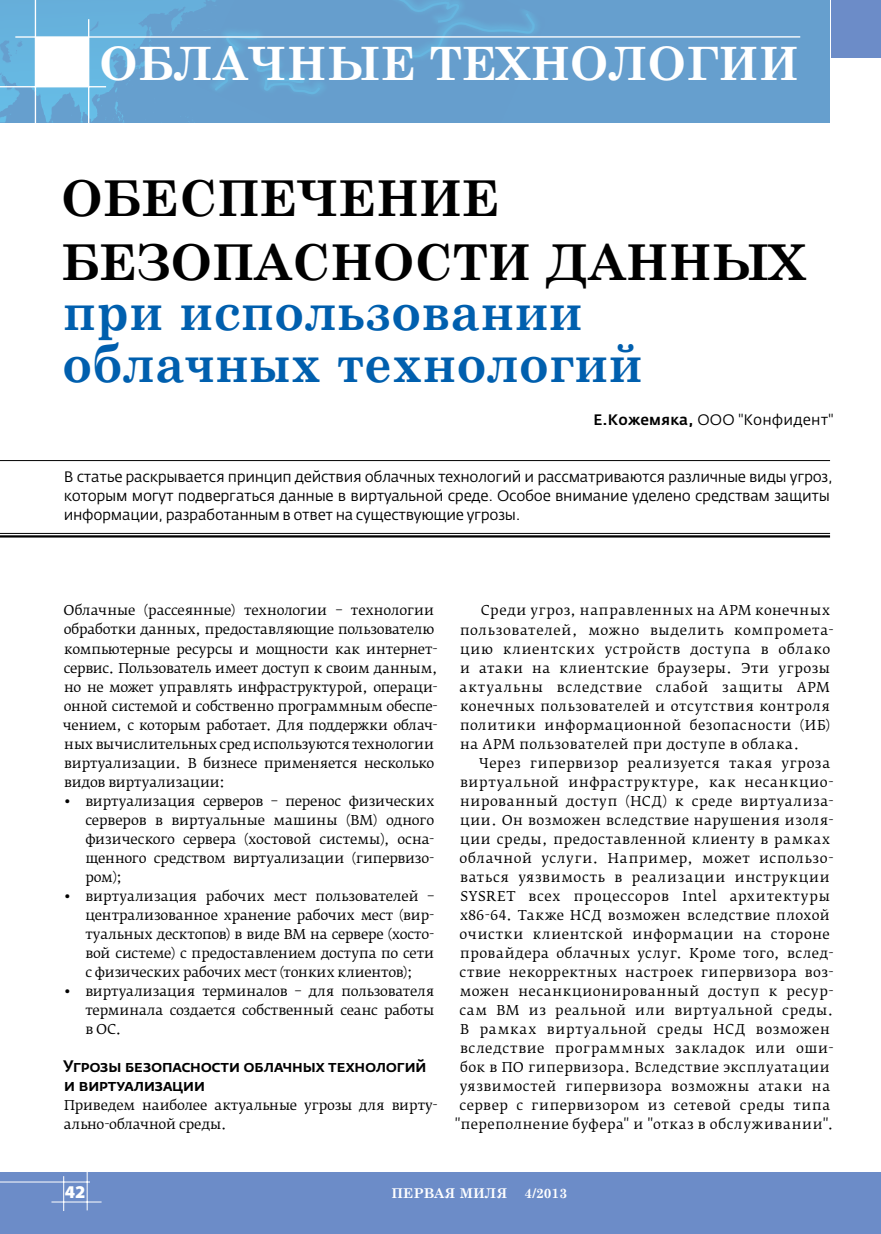
<style>
.page{position:relative;width:881px;height:1234px;background:#fff}
.page>*{position:absolute;margin:0;border:0;box-sizing:border-box;transform-origin:0 0}
.t1{font:700 54px/52.5px "Century Schoolbook";letter-spacing:.01em;color:#005fae;scale:.9 1}
.t2{font:700 49.5px/64.5px "Century Schoolbook";letter-spacing:-.005em;color:#000}
.t3{font:700 45.9px "Century Schoolbook";color:#fff}
.t4{font:900 18px "Myriad Pro";color:#fff}
.t5{font:500 16.5px/19px "Fedra Sans Pro";letter-spacing:-.035em;color:#000}
.t6{font:15px/19px "Fedra Sans Pro";letter-spacing:-.02em;color:#000}
.t7{font:15px "Fedra Sans Pro";letter-spacing:.01em;color:#000}
.t8{font:13.5px/19px "Fedra Serif B Pro";letter-spacing:.025em;color:#000;text-align:justify}
.t9{font:13.5px/19px "Fedra Serif B Pro";letter-spacing:-.01em;color:#000}
.t10{font:13.5px/19px "Fedra Serif B Pro";letter-spacing:-.015em;color:#000}
.t11{font:700 13.5px "Century Schoolbook";color:#fff}
.s1{font-weight:500}
</style>
<div class="page">
<div style="left:0;top:0;width:880px;height:57px;background:#6c8cc8"></div>
<div style="left:0;top:1172px;width:880px;height:61px;background:#6c8cc8"></div>
<hr style="left:51px;top:1201px;width:50px;height:1px;background:#fff">
<hr style="left:87px;top:1171px;width:1px;height:39px;background:#fff">
<hr style="left:63px;top:1175px;width:1px;height:35px;background:#fff">
<hr style="left:0;top:1181px;width:90px;height:1px;background:#fff">
<div style="left:309px;top:0;width:520px;height:122px;background:#669fce"></div>
<svg style="left:0;top:14px;width:196px;height:108px;background:#67a9d6"></svg>
<div style="left:0;top:0;width:196px;height:14px;background:#66afdb"></div>
<div style="left:196px;top:0;width:16px;height:122px;background:#669fce"></div>
<svg style="left:212px;top:0;width:323px;height:122px"></svg>
<hr style="left:35px;top:0;width:1px;height:122px;background:#fff">
<hr style="left:0;top:86px;width:106px;height:1px;background:#fff">
<hr style="left:88px;top:19px;width:1px;height:103px;background:#fff">
<div style="left:36px;top:37px;width:53px;height:50px;background:#fff"></div>
<hr style="left:15px;top:36px;width:785px;height:2px;background:#fff">
<hr style="left:0;top:460px;width:829px;height:1px;background:#000">
<hr style="left:0;top:533px;width:829px;height:1px;background:#000">
<hr style="left:0;top:535px;width:829px;height:2px;background:#000">
<h3 class="t3" style="left:99px;top:28px;width:700px">ОБЛАЧНЫЕ ТЕХНОЛОГИИ</h3>
<h2 class="t2" style="left:61px;top:163px;width:397px">Обе спечение безопа</h2>
<h2 class="t2" style="left:292px;top:228px;width:515px">сности данных</h2>
<h1 class="t1" style="left:62px;top:281px;width:645px">при использовании облачных технологий</h1>
<p class="t7" style="left:593px;top:410px;width:241px"><span class="s1">Е.Кожемяка,</span> ООО "Конфидент"</p>
<p class="t6" style="left:64px;top:467px;width:770px">В статье раскрывается принцип действия облачных технологий и рассматриваются различные виды угроз, которым могут подвергаться данные в виртуальной среде. Особое внимание уделено средствам защиты информации, разработанным в ответ на существующие угрозы.</p>
<p class="t9" style="left:63px;top:601px;width:376px">Облачные (рассеянные) технологии – технологии обработки данных, предоставляющие пользователю компьютерные ресурсы и мощности как интернет&shy;сервис. Пользователь имеет доступ к своим данным, но не может управлять инфраструктурой, операци&shy;онной системой и собственно программным обеспе&shy;чением, с которым работает. Для поддержки облач&shy;ных вычислительных сред используются технологии виртуализации. В бизнесе применяется несколько видов виртуализации:</p>
<p class="t8" style="left:85px;top:791px;width:350px;text-indent:-21px">• виртуализация серверов – перенос физических серверов в виртуальные машины (ВМ) одного физического сервера (хостовой системы), осна&shy;щенного средством виртуализации (гипервизо&shy;ром);</p>
<p class="t8" style="left:85px;top:886px;width:350px;text-indent:-21px">• виртуализация рабочих мест пользователей – централизованное хранение рабочих мест (вир&shy;туальных десктопов) в виде ВМ на сервере (хосто&shy;вой системе) с предоставлением доступа по сети с физических рабочих мест (тонких клиентов);</p>
<p class="t8" style="left:85px;top:981px;width:350px;text-indent:-21px">• виртуализация терминалов – для пользователя терминала создается собственный сеанс работы в ОС.</p>
<p class="t5" style="left:63px;top:1056px;width:365px">Угрозы безопасности облачных технологий и виртуализации</p>
<p class="t10" style="left:64px;top:1095px;width:375px">Приведем наиболее актуальные угрозы для вирту&shy;ально-облачной среды.</p>
<p class="t8" style="left:459px;top:601px;width:375px;text-align:left;text-indent:21px">Среди угроз, направленных на АРМ конечных пользователей, можно выделить компромета&shy;цию клиентских устройств доступа в облако и атаки на клиентские браузеры. Эти угрозы актуальны вследствие слабой защиты АРМ конечных пользователей и отсутствия контроля политики информационной безопасности (ИБ) на АРМ пользователей при доступе в облака.</p>
<p class="t8" style="left:454px;top:753px;width:380px;text-align:right">Через гипервизор реализуется такая угроза виртуальной инфраструктуре, как несанкцио&shy;нированный доступ (НСД) к среде виртуализа&shy;ции. Он возможен вследствие нарушения изоля&shy;ции среды, предоставленной клиенту в рамках облачной услуги. Например, может использо&shy;ваться уязвимость в реализации инструкции SYSRET всех процессоров Intel архитектуры x86-64. Также НСД возможен вследствие плохой очистки клиентской информации на стороне провайдера облачных услуг. Кроме того, вслед&shy;ствие некорректных настроек гипервизора воз&shy;можен несанкционированный доступ к ресур&shy;сам ВМ из реальной или виртуальной среды.<br>В рамках виртуальной среды НСД возможен вследствие программных закладок или оши&shy;бок в ПО гипервизора. Вследствие эксплуатации уязвимостей гипервизора возможны атаки на сервер с гипервизором из сетевой среды типа "переполнение буфера" и "отказ в обслуживании".</p>
<h3 class="t4" style="left:65px;top:1181px;width:22px">42</h3>
<p class="t11" style="left:391px;top:1181px;width:117px">ПЕРВАЯ МИЛЯ</p>
<p class="t11" style="left:524px;top:1181px;width:44px">4/2013</p>
</div>
